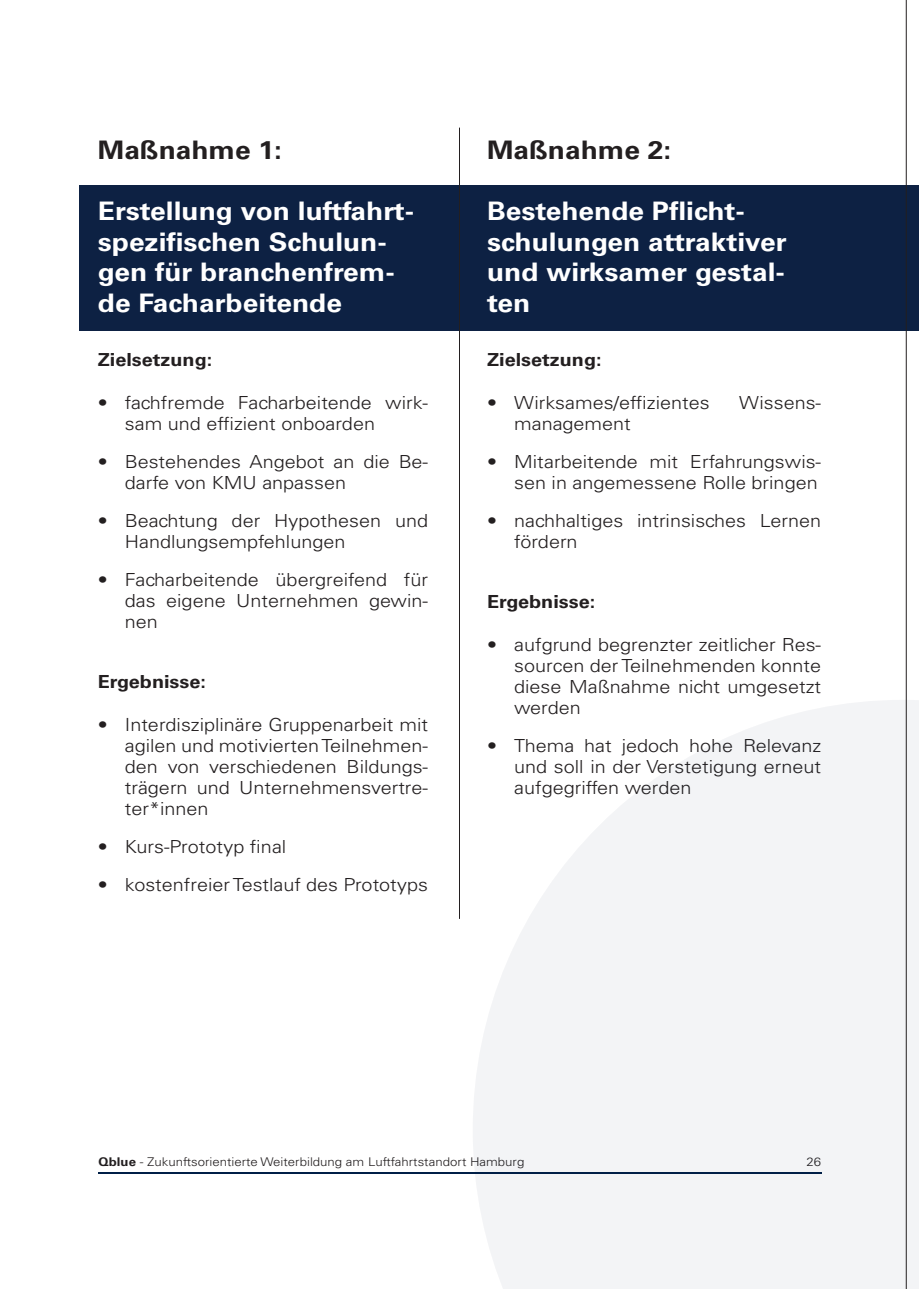
<style>
.page{position:relative;width:919px;height:1289px;background:#fff}
.page>*{position:absolute;margin:0;border:0;box-sizing:border-box;transform-origin:0 0}
.t1{font:700 25.5px/30.6px "Univers LT Std";color:#fff;scale:1.1 1}
.t2{font:700 25.5px "Univers LT Std";color:#231f20;scale:1.1 1}
.t3{font:300 18px/21px "Univers LT Std";color:#231f20;scale:1.1 1}
.t4{font:700 18px "Univers LT Std";color:#231f20;scale:1.1 1}
.t5{font:300 12px "Univers LT Std";color:#231f20;scale:1.1 1}
.s1{font-weight:700}
</style>
<div class="page">
<hr style="left:98px;top:1172px;width:723px;height:1px;background:#001f47">
<div style="left:79px;top:186px;width:839px;height:145px;background:#0d2143"></div>
<hr style="left:459px;top:128px;width:1px;height:790px;background:#231f20">
<svg style="left:472px;top:699px;width:446px;height:589px;fill:#f3f4f6"></svg>
<hr style="left:905px;top:0;width:1px;height:1288px;background:#231f20">
<p class="t2" style="left:98px;top:135px;width:169px">Maßnahme 1:</p>
<p class="t1" style="left:98px;top:196px;width:289px">Erstellung von luftfahrt&shy;spezifischen Schulun&shy;gen für branchenfrem&shy;de Facharbeitende</p>
<p class="t4" style="left:98px;top:349px;width:106px">Zielsetzung:</p>
<p class="t3" style="left:125px;top:392px;width:277px;text-indent:-27px">• fachfremde Facharbeitende wirk&shy;sam und effizient onboarden</p>
<p class="t3" style="left:125px;top:451px;width:277px;text-indent:-27px">• Bestehendes Angebot an die Be&shy;darfe von KMU anpassen</p>
<p class="t3" style="left:125px;top:510px;width:277px;text-indent:-27px">• Beachtung der Hypothesen und<br>Handlungsempfehlungen</p>
<p class="t3" style="left:125px;top:569px;width:277px;text-align:justify;text-indent:-27px">• Facharbeitende übergreifend für das eigene Unternehmen gewin&shy;nen</p>
<p class="t4" style="left:98px;top:671px;width:100px">Ergebnisse:</p>
<p class="t3" style="left:125px;top:714px;width:277px;text-align:justify;text-indent:-27px">• Interdisziplinäre Gruppenarbeit mit agilen und motivierten Teilnehmen&shy;den von verschiedenen Bildungs&shy;trägern und Unternehmensvertre&shy;ter*innen</p>
<p class="t3" style="left:98px;top:836px;width:173px">• Kurs-Prototyp final</p>
<p class="t3" style="left:98px;top:874px;width:302px">• kostenfreier Testlauf des Prototyps</p>
<p class="t2" style="left:487px;top:135px;width:169px">Maßnahme 2:</p>
<p class="t1" style="left:487px;top:196px;width:274px">Bestehende Pflicht&shy;schulungen attraktiver und wirksamer gestal&shy;ten</p>
<p class="t4" style="left:487px;top:349px;width:106px">Zielsetzung:</p>
<p class="t3" style="left:487px;top:392px;width:204px">• Wirksames/effizientes</p>
<p class="t3" style="left:739px;top:392px;width:76px">Wissens-</p>
<p class="t3" style="left:514px;top:413px;width:108px">management</p>
<p class="t3" style="left:487px;top:451px;width:305px;text-align:right">• Mitarbeitende mit Erfahrungswis&shy;sen in angemessene Rolle bringen</p>
<p class="t3" style="left:514px;top:510px;width:280px;text-indent:-27px">• nachhaltiges intrinsisches Lernen fördern</p>
<p class="t4" style="left:487px;top:591px;width:100px">Ergebnisse:</p>
<p class="t3" style="left:514px;top:634px;width:280px;text-align:justify;text-indent:-27px">• aufgrund begrenzter zeitlicher Res&shy;sourcen der Teilnehmenden konnte diese Maßnahme nicht umgesetzt werden</p>
<p class="t3" style="left:514px;top:735px;width:280px;text-align:justify;text-indent:-27px">• Thema hat jedoch hohe Relevanz und soll in der Verstetigung erneut aufgegriffen werden</p>
<p class="t5" style="left:99px;top:1154px;width:388px"><span class="s1">Qblue</span> - Zukunftsorientierte Weiterbildung am Luftfahrtstandort Hamburg</p>
<p class="t5" style="left:806px;top:1154px;width:15px">26</p>
</div>
